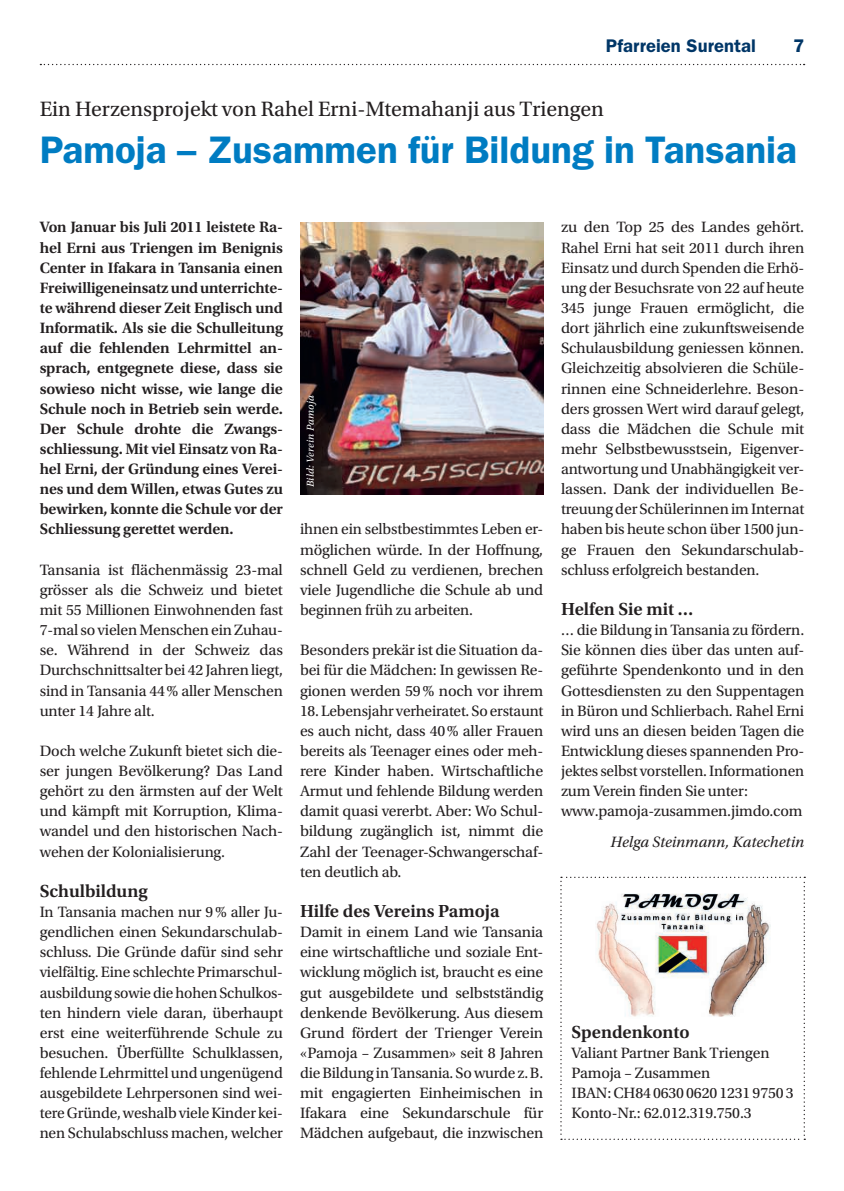
<style>
.page{position:relative;width:844px;height:1191px;background:#fff}
.page>*{position:absolute;margin:0;border:0;box-sizing:border-box;transform-origin:0 0}
.t1{font:600 38.5px "ITC Franklin Gothic Std";color:#007cc2}
.t2{font:21.88px "Utopia Std";color:#231f20}
.t3{font:600 18.38px "Utopia Std";color:#231f20}
.t4{font:600 18.38px "ITC Franklin Gothic Std";letter-spacing:.005em;color:#003667}
.t5{font:15.75px/20.1px "Utopia Std";letter-spacing:-.01em;color:#231f20;text-align:justify}
.t6{font:600 15.75px/20.1px "Utopia Std";letter-spacing:-.01em;color:#231f20;text-align:justify}
.t7{font:italic 15.75px "Utopia Std";color:#231f20}
.t8{font:italic 10.5px "Utopia Std";letter-spacing:.01em;color:#fff}
</style>
<div class="page">
<svg style="left:40px;top:64px;width:764px;height:1px"></svg>
<svg style="left:560px;top:876px;width:245px;height:264px"></svg>
<img style="left:300px;top:222px;width:243px;height:272px">
<img style="left:595px;top:886px;width:174px;height:132px">
<p class="t4" style="left:605px;top:35px;width:151px">Pfarreien Surental</p>
<p class="t4" style="left:793px;top:35px;width:13px">7</p>
<h2 class="t2" style="left:40px;top:97px;width:565px">Ein Herzensprojekt von Rahel Erni-Mtemahanji aus Triengen</h2>
<h1 class="t1" style="left:40px;top:127px;width:758px">Pamoja – Zusammen für Bildung in Tansania</h1>
<p class="t6" style="left:40px;top:217px;width:245px">Von Januar bis Juli 2011 leistete Ra&shy;hel Erni aus Triengen im Benignis Center in Ifakara in Tansania einen Freiwilligeneinsatz und unterrichte&shy;te während dieser Zeit Englisch und Informatik. Als sie die Schulleitung auf die fehlenden Lehrmittel an&shy;sprach, entgegnete diese, dass sie sowieso nicht wisse, wie lange die Schule noch in Betrieb sein werde.<br>Der Schule drohte die Zwangs&shy;schliessung. Mit viel Einsatz von Ra&shy;hel Erni, der Gründung eines Verei&shy;nes und dem Willen, etwas Gutes zu bewirken, konnte die Schule vor der Schliessung gerettet werden.</p>
<p class="t5" style="left:40px;top:560px;width:245px">Tansania ist flächenmässig 23-mal grösser als die Schweiz und bietet mit 55 Millionen Einwohnenden fast 7-mal so vielen Menschen ein Zuhau&shy;se. Während in der Schweiz das Durchschnittsalter bei 42 Jahren liegt, sind in Tansania 44% aller Menschen unter 14 Jahre alt.</p>
<p class="t5" style="left:40px;top:741px;width:245px;text-align:left">Doch welche Zukunft bietet sich die&shy;ser jungen Bevölkerung? Das Land gehört zu den ärmsten auf der Welt und kämpft mit Korruption, Klima&shy;wandel und den historischen Nach&shy;wehen der Kolonialisierung.</p>
<p class="t3" style="left:40px;top:880px;width:109px">Schulbildung</p>
<p class="t5" style="left:40px;top:902px;width:245px">In Tansania machen nur 9% aller Ju&shy;gendlichen einen Sekundarschulab&shy;schluss. Die Gründe dafür sind sehr vielfältig. Eine schlechte Primarschul&shy;ausbildung sowie die hohen Schulkos&shy;ten hindern viele daran, überhaupt erst eine weiterführende Schule zu besuchen. Überfüllte Schulklassen, fehlende Lehrmittel und ungenügend ausgebildete Lehrpersonen sind wei&shy;tere Gründe, weshalb viele Kinder kei&shy;nen Schulabschluss machen, welcher</p>
<p class="t8" style="left:305px;top:487px;width:93px;rotate:-90deg">Bild: Verein Pamoja</p>
<p class="t5" style="left:300px;top:519px;width:245px">ihnen ein selbstbestimmtes Leben er&shy;möglichen würde. In der Hoffnung, schnell Geld zu verdienen, brechen viele Jugendliche die Schule ab und beginnen früh zu arbeiten.</p>
<p class="t5" style="left:300px;top:640px;width:245px">Besonders prekär ist die Situation da&shy;bei für die Mädchen: In gewissen Re&shy;gionen werden 59% noch vor ihrem</p>
<p class="t5" style="left:300px;top:700px;width:245px">18. Lebensjahr verheiratet. So erstaunt es auch nicht, dass 40% aller Frauen bereits als Teenager eines oder meh&shy;rere Kinder haben. Wirtschaftliche Armut und fehlende Bildung werden damit quasi vererbt. Aber: Wo Schul&shy;bildung zugänglich ist, nimmt die Zahl der Teenager-Schwangerschaf&shy;ten deutlich ab.</p>
<p class="t3" style="left:300px;top:900px;width:201px">Hilfe des Vereins Pamoja</p>
<p class="t5" style="left:300px;top:922px;width:245px">Damit in einem Land wie Tansania eine wirtschaftliche und soziale Ent&shy;wicklung möglich ist, braucht es eine gut ausgebildete und selbstständig denkende Bevölkerung. Aus diesem Grund fördert der Trienger Verein «Pamoja – Zusammen» seit 8 Jahren die Bildung in Tansania. So wurde z.B. mit engagierten Einheimischen in Ifakara eine Sekundarschule für Mädchen aufgebaut, die inzwischen</p>
<p class="t5" style="left:561px;top:217px;width:245px">zu den Top 25 des Landes gehört.<br>Rahel Erni hat seit 2011 durch ihren Einsatz und durch Spenden die Erhö&shy;ung der Besuchsrate von 22 auf heute 345 junge Frauen ermöglicht, die dort jährlich eine zukunftsweisende Schulausbildung geniessen können.<br>Gleichzeitig absolvieren die Schüle&shy;rinnen eine Schneiderlehre. Beson&shy;ders grossen Wert wird darauf gelegt, dass die Mädchen die Schule mit mehr Selbstbewusstsein, Eigenver&shy;antwortung und Unabhängigkeit ver&shy;lassen. Dank der individuellen Be&shy;treuung der Schülerinnen im Internat haben bis heute schon über 1500 jun&shy;ge Frauen den Sekundarschulab&shy;schluss erfolgreich bestanden.</p>
<p class="t3" style="left:561px;top:598px;width:134px">Helfen Sie mit …</p>
<p class="t5" style="left:561px;top:620px;width:245px;text-align:left">… die Bildung in Tansania zu fördern.<br>Sie können dies über das unten auf&shy;geführte Spendenkonto und in den Gottesdiensten zu den Suppentagen in Büron und Schlierbach. Rahel Erni wird uns an diesen beiden Tagen die Entwicklung dieses spannenden Pro&shy;jektes selbst vorstellen. Informationen zum Verein finden Sie unter: www.pamoja-zusammen.jimdo.com</p>
<p class="t7" style="left:610px;top:833px;width:195px">Helga Steinmann, Katechetin</p>
<p class="t3" style="left:571px;top:1021px;width:119px">Spendenkonto</p>
<p class="t5" style="left:571px;top:1043px;width:223px;text-align:left">Valiant Partner Bank Triengen<br>Pamoja – Zusammen<br>IBAN: CH84 0630 0620 1231 9750 3<br>Konto-Nr.: 62.012.319.750.3</p>
</div>
